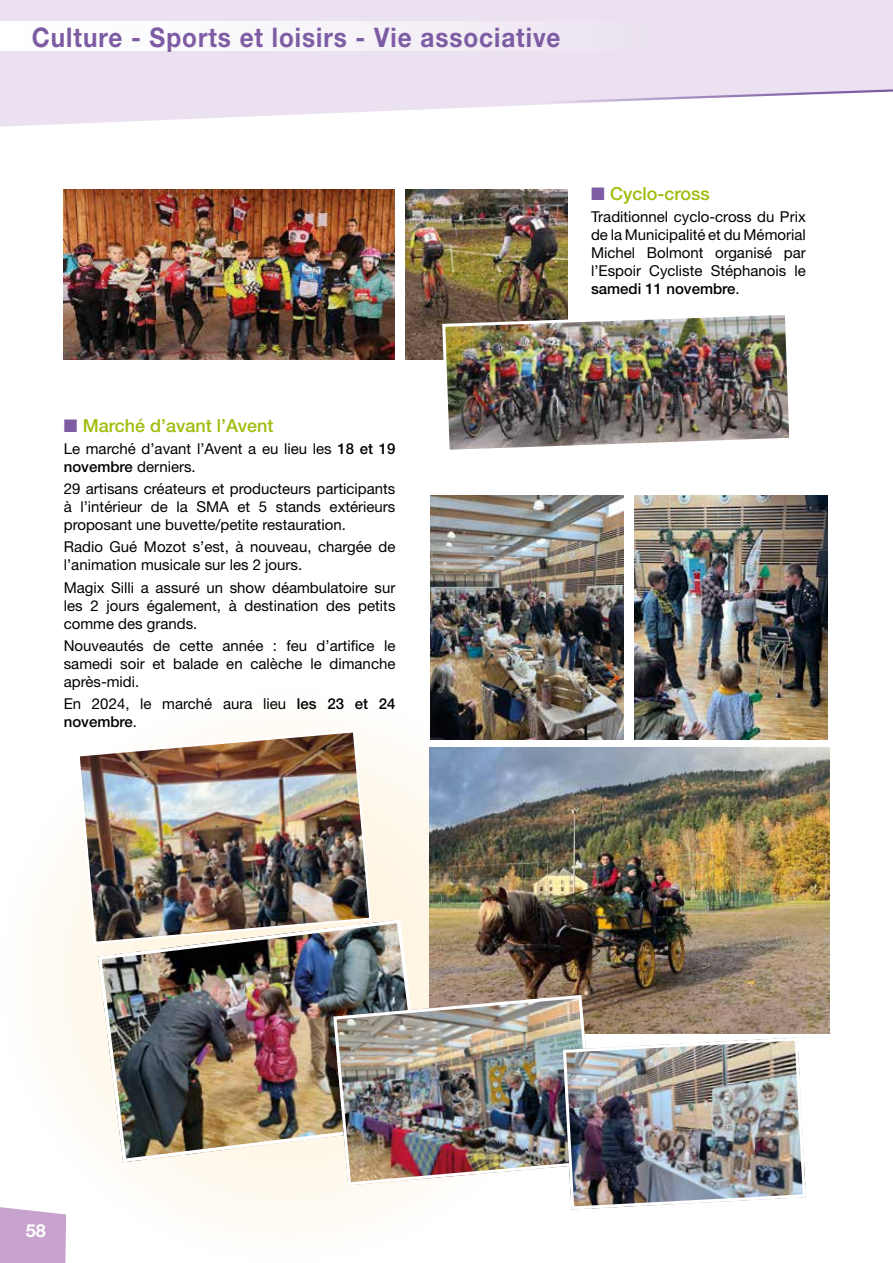
<style>
.page{position:relative;width:893px;height:1263px;background:#fff}
.page>*{position:absolute;margin:0;border:0;box-sizing:border-box;transform-origin:0 0}
.t1{font:700 27px "Helvetica Neue LT Std";letter-spacing:.04em;color:#7d5ca3;scale:.9 1}
.t2{font:500 18px "Helvetica Neue LT Std";color:#a2bc0c}
.t3{font:700 18px "Helvetica Neue LT Std";color:#fff}
.t4{font:15px/18px "Helvetica Neue LT Std";color:#000;text-align:justify}
.s1{color:#7d5ca3}
.s2{font-weight:500}
</style>
<div class="page">
<svg style="left:0;top:690px;width:573px;height:573px"></svg>
<img style="left:429px;top:747px;width:400px;height:286px">
<img style="left:76px;top:729px;width:297px;height:216px">
<img style="left:96px;top:917px;width:331px;height:247px">
<img style="left:332px;top:993px;width:266px;height:194px">
<img style="left:561px;top:1036px;width:245px;height:174px">
<img style="left:431px;top:496px;width:193px;height:244px">
<img style="left:635px;top:496px;width:193px;height:244px">
<img style="left:64px;top:189px;width:331px;height:170px">
<img style="left:405px;top:189px;width:163px;height:170px">
<img style="left:441px;top:310px;width:349px;height:140px">
<svg style="left:0;top:1207px;width:66px;height:56px;background:#caa9d0"></svg>
<svg style="left:0;top:0;width:893px;height:127px;fill:#ebe1f0"></svg>
<svg style="left:542px;top:88px;width:351px;height:17px"></svg>
<div style="left:0;top:21px;width:660px;height:30px;background:linear-gradient(to right,#fff,#ece3f1)"></div>
<h1 class="t1" style="left:32px;top:21px;width:589px">Culture - Sports et loisirs - Vie associative</h1>
<p class="t2" style="left:64px;top:415px;width:211px"><span class="s1">■</span> Marché d’avant l’Avent</p>
<p class="t4" style="left:64px;top:439px;width:333px">Le marché d’avant l’Avent a eu lieu les <span class="s2">18 et 19 novembre</span> derniers.</p>
<p class="t4" style="left:64px;top:480px;width:333px">29 artisans créateurs et producteurs participants à l’intérieur de la SMA et 5 stands extérieurs proposant une buvette/petite restauration.</p>
<p class="t4" style="left:64px;top:538px;width:333px">Radio Gué Mozot s’est, à nouveau, chargée de l’animation musicale sur les 2 jours.</p>
<p class="t4" style="left:64px;top:578px;width:333px">Magix Silli a assuré un show déambulatoire sur les 2 jours également, à destination des petits comme des grands.</p>
<p class="t4" style="left:64px;top:636px;width:333px">Nouveautés de cette année : feu d’artifice le samedi soir et balade en calèche le dimanche après-midi.</p>
<p class="t4" style="left:64px;top:695px;width:333px">En 2024, le marché aura lieu <span class="s2">les 23 et 24 novembre</span>.</p>
<p class="t2" style="left:591px;top:183px;width:120px"><span class="s1">■</span> Cyclo-cross</p>
<p class="t4" style="left:591px;top:208px;width:216px">Traditionnel cyclo-cross du Prix de la Municipalité et du Mémorial Michel Bolmont organisé par l’Espoir Cycliste Stéphanois le <span class="s2">samedi 11 novembre</span>.</p>
<p class="t3" style="left:26px;top:1220px;width:22px">58</p>
</div>
